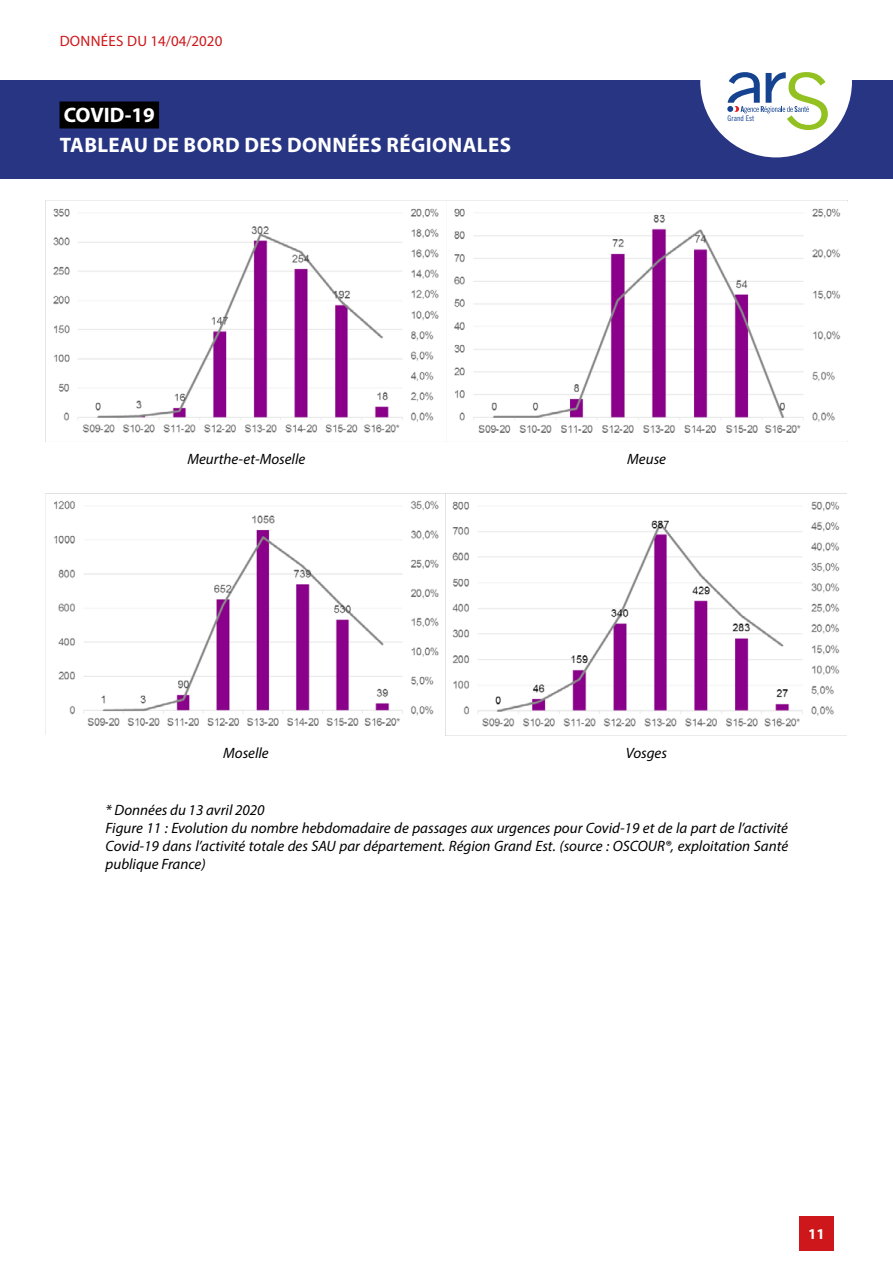
<style>
.page{position:relative;width:893px;height:1263px;background:#fff}
.page>*{position:absolute;margin:0;border:0;box-sizing:border-box;transform-origin:0 0}
.t1{font:700 21px/29.4px "Myriad Pro";letter-spacing:.02em;color:#fff}
.t2{font:italic 15px/18px "Myriad Pro";color:#000}
.t3{font:15px "Myriad Pro";letter-spacing:.02em;color:#cd171a}
.t4{font:700 15px "Myriad Pro";color:#fff}
.t5{font:7.8px "Trade Gothic LT Std Cn 18";color:#154390}
</style>
<div class="page">
<div style="left:0;top:80px;width:893px;height:99px;background:#283583"></div>
<div style="left:60px;top:101px;width:99px;height:27px;background:#000"></div>
<div style="left:700px;top:6px;width:152px;height:151px;background:#fff;border-radius:50%"></div>
<svg style="left:727px;top:72px;width:101px;height:58px"></svg>
<div style="left:799px;top:1216px;width:34px;height:34px;background:#cd171a"></div>
<img style="left:53px;top:208px;width:788px;height:225px">
<img style="left:54px;top:500px;width:786px;height:227px">
<p class="t3" style="left:60px;top:31px;width:164px">DONNÉES DU 14/04/2020</p>
<h1 class="t1" style="left:60px;top:100px;width:453px">COVID-19<br>TABLEAU DE BORD DES DONNÉES RÉGIONALES</h1>
<p class="t5" style="left:728px;top:114px;width:28px">Grand Est</p>
<p class="t2" style="left:187px;top:450px;width:119px">Meurthe-et-Moselle</p>
<p class="t2" style="left:627px;top:450px;width:40px">Meuse</p>
<p class="t2" style="left:223px;top:743px;width:47px">Moselle</p>
<p class="t2" style="left:626px;top:743px;width:43px">Vosges</p>
<p class="t2" style="left:106px;top:801px;width:684px">* Données du 13 avril 2020<br>Figure 11 : Evolution du nombre hebdomadaire de passages aux urgences pour Covid-19 et de la part de l’activité Covid-19 dans l’activité totale des SAU par département. Région Grand Est. (source : OSCOUR®, exploitation Santé publique France)</p>
<p class="t4" style="left:808px;top:1224px;width:18px">11</p>
</div>
